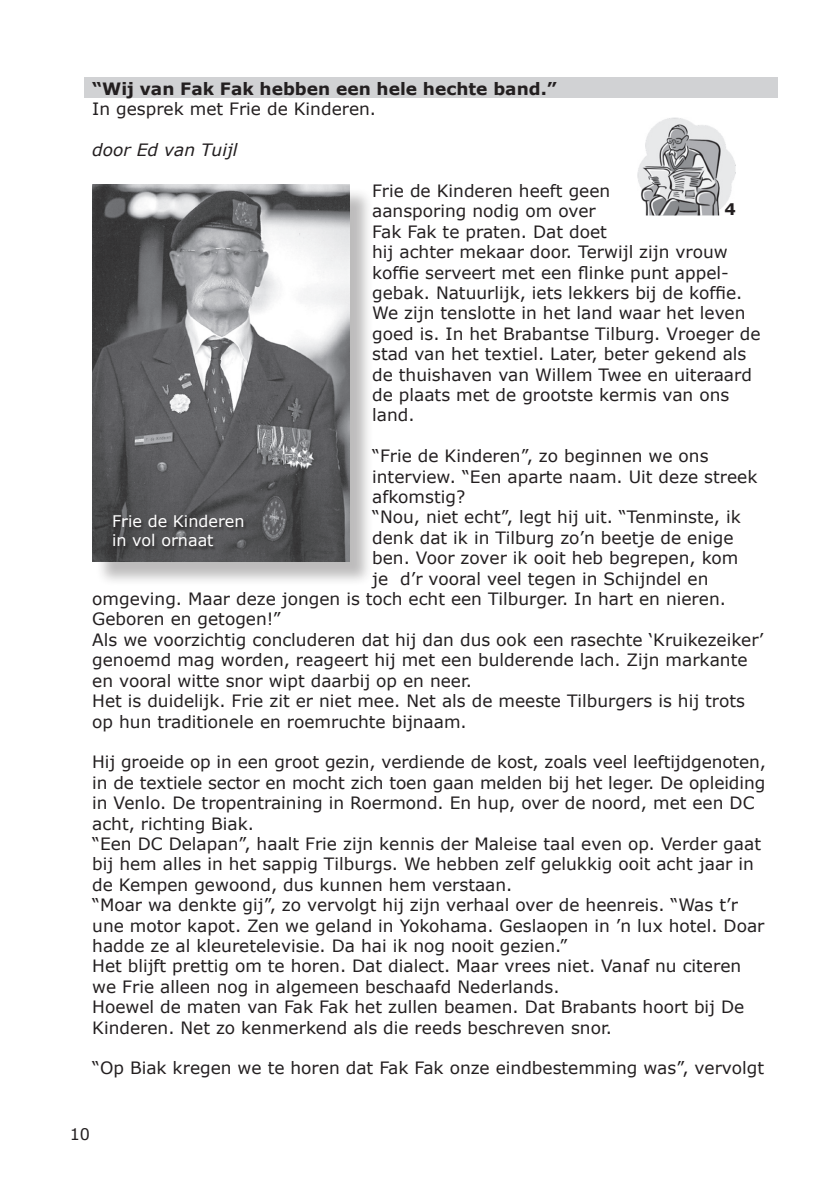
<style>
.page{position:relative;width:840px;height:1191px;background:#fff}
.page>*{position:absolute;margin:0;border:0;box-sizing:border-box;transform-origin:0 0}
.t1{font:17px/20.4px "Verdana";color:#231f20}
.t2{font:700 17px "Verdana";color:#231f20}
.t3{font:italic 17px "Verdana";color:#231f20}
.t4{font:16px/19.2px "Verdana";color:#fff}
.t5{font:16px "Verdana";color:#231f20}
.t6{font:700 16px "Verdana";color:#231f20}
</style>
<div class="page">
<div style="left:84px;top:78px;width:693px;height:20px;background:#d1d2d4"></div>
<div style="left:95px;top:187px;width:279px;height:399px;background:#231f20;opacity:.3"></div>
<img style="left:92px;top:184px;width:257px;height:377px">
<div style="left:113px;top:515px;width:134px;height:36px;background:#231f20;opacity:.75"></div>
<img style="left:637px;top:118px;width:97px;height:97px">
<p class="t2" style="left:92px;top:78px;width:466px">“Wij van Fak Fak hebben een hele hechte band.”</p>
<p class="t1" style="left:92px;top:99px;width:285px">In gesprek met Frie de Kinderen.</p>
<p class="t3" style="left:92px;top:139px;width:147px">door Ed van Tuijl</p>
<p class="t1" style="left:372px;top:181px;width:389px">Frie de Kinderen heeft geen<br>aansporing nodig om over<br>Fak Fak te praten. Dat doet<br>hij achter mekaar door. Terwijl zijn vrouw koffie serveert met een flinke punt appel&shy;gebak. Natuurlijk, iets lekkers bij de koffie.<br>We zijn tenslotte in het land waar het leven goed is. In het Brabantse Tilburg. Vroeger de stad van het textiel. Later, beter gekend als de thuishaven van Willem Twee en uiteraard de plaats met de grootste kermis van ons land.</p>
<p class="t1" style="left:372px;top:446px;width:338px">“Frie de Kinderen”, zo beginnen we ons</p>
<p class="t1" style="left:372px;top:466px;width:386px">interview. “Een aparte naam. Uit deze streek</p>
<p class="t1" style="left:372px;top:487px;width:95px">afkomstig?</p>
<p class="t1" style="left:372px;top:507px;width:370px">“Nou, niet echt”, legt hij uit. “Tenminste, ik</p>
<p class="t1" style="left:372px;top:528px;width:363px">denk dat ik in Tilburg zo’n beetje de enige</p>
<p class="t1" style="left:372px;top:548px;width:367px">ben. Voor zover ik ooit heb begrepen, kom</p>
<p class="t1" style="left:372px;top:568px;width:337px">je d’r vooral veel tegen in Schijndel en</p>
<p class="t1" style="left:92px;top:589px;width:635px">omgeving. Maar deze jongen is toch echt een Tilburger. In hart en nieren.</p>
<p class="t1" style="left:92px;top:609px;width:190px">Geboren en getogen!”</p>
<p class="t1" style="left:92px;top:630px;width:672px">Als we voorzichtig concluderen dat hij dan dus ook een rasechte ‘Kruikezeiker’</p>
<p class="t1" style="left:92px;top:650px;width:656px">genoemd mag worden, reageert hij met een bulderende lach. Zijn markante</p>
<p class="t1" style="left:92px;top:670px;width:381px">en vooral witte snor wipt daarbij op en neer.</p>
<p class="t1" style="left:92px;top:691px;width:654px">Het is duidelijk. Frie zit er niet mee. Net als de meeste Tilburgers is hij trots</p>
<p class="t1" style="left:92px;top:711px;width:376px">op hun traditionele en roemruchte bijnaam.</p>
<p class="t1" style="left:92px;top:752px;width:675px">Hij groeide op in een groot gezin, verdiende de kost, zoals veel leeftijdgenoten, in de textiele sector en mocht zich toen gaan melden bij het leger. De opleiding in Venlo. De tropentraining in Roermond. En hup, over de noord, met een DC acht, richting Biak.<br>“Een DC Delapan”, haalt Frie zijn kennis der Maleise taal even op. Verder gaat bij hem alles in het sappig Tilburgs. We hebben zelf gelukkig ooit acht jaar in de Kempen gewoond, dus kunnen hem verstaan.<br>“Moar wa denkte gij”, zo vervolgt hij zijn verhaal over de heenreis. “Was t’r une motor kapot. Zen we geland in Yokohama. Geslaopen in ’n lux hotel. Doar hadde ze al kleuretelevisie. Da hai ik nog nooit gezien.”<br>Het blijft prettig om te horen. Dat dialect. Maar vrees niet. Vanaf nu citeren we Frie alleen nog in algemeen beschaafd Nederlands.<br>Hoewel de maten van Fak Fak het zullen beamen. Dat Brabants hoort bij De Kinderen. Net zo kenmerkend als die reeds beschreven snor.</p>
<p class="t1" style="left:92px;top:1058px;width:673px">“Op Biak kregen we te horen dat Fak Fak onze eindbestemming was”, vervolgt</p>
<p class="t6" style="left:724px;top:198px;width:13px">4</p>
<p class="t4" style="left:112px;top:512px;width:134px">Frie de Kinderen in vol ornaat</p>
<p class="t5" style="left:70px;top:1124px;width:22px">10</p>
</div>
